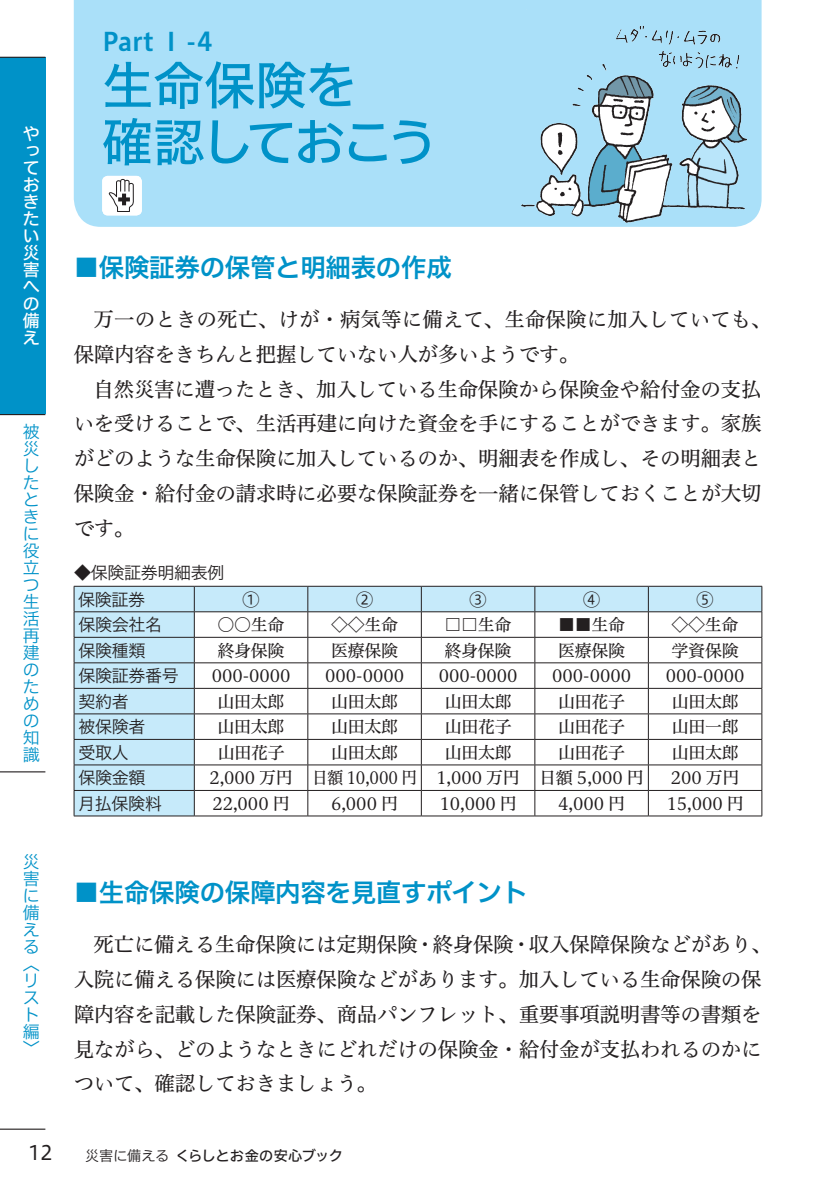
<style>
.page{position:relative;width:840px;height:1191px;background:#fff}
.page>*{position:absolute;margin:0;border:0;box-sizing:border-box;transform-origin:0 0}
.t1{font:51px/56.6px "Hiragino UD Sans F Std W5";letter-spacing:-.035em;color:#0092c8}
.t2{font:25.6px "Hiragino UD Sans F Std W6";letter-spacing:-.015em;color:#0092c8}
.t3{font:20.6px/34.8px "Hiragino UD Serif Std N W4";letter-spacing:-.015em;color:#231f20}
.t4{font:19.8px "Hiragino UD Sans F Std W4";color:#231f20}
.t5{font:17px "Hiragino UD Serif Std N W4";letter-spacing:-.02em;color:#231f20}
.t6{font:17px/27px "Hiragino UD Sans F Std W3";letter-spacing:-.02em;color:#231f20}
.t7{font:17px/17px "Hiragino UD Sans F Std W3";color:#0092c8;text-align:justify}
.t8{font:17px "Hiragino UD Serif Std N W4";color:#231f20}
.t9{font:17px/17px "Hiragino UD Sans F Std W5";color:#fff;text-align:justify}
.t10{font:14.2px "Hiragino UD Sans F Std W5";letter-spacing:-.015em;color:#231f20}
.s1{font-family:"Hiragino UD Sans F Std W3"}
</style>
<div class="page">
<div style="left:0;top:57px;width:45px;height:357px;background:#0092c8"></div>
<hr style="left:0;top:57px;width:45px;height:1px;background:#231f20">
<hr style="left:0;top:1128px;width:45px;height:1px;background:#231f20">
<hr style="left:0;top:414px;width:45px;height:1px;background:#231f20">
<hr style="left:0;top:771px;width:45px;height:1px;background:#231f20">
<div style="left:74px;top:0;width:687px;height:227px;background:#aae0f9"></div>
<svg style="left:75px;top:587px;width:686px;height:228px"></svg>
<hr style="left:74px;top:611px;width:120px;height:1px;background:#231f20">
<hr style="left:194px;top:611px;width:113px;height:1px;background:#231f20">
<hr style="left:307px;top:611px;width:114px;height:1px;background:#231f20">
<hr style="left:421px;top:611px;width:113px;height:1px;background:#231f20">
<hr style="left:534px;top:611px;width:114px;height:1px;background:#231f20">
<hr style="left:648px;top:611px;width:113px;height:1px;background:#231f20">
<hr style="left:74px;top:637px;width:120px;height:1px;background:#231f20">
<hr style="left:194px;top:637px;width:113px;height:1px;background:#231f20">
<hr style="left:307px;top:637px;width:114px;height:1px;background:#231f20">
<hr style="left:421px;top:637px;width:113px;height:1px;background:#231f20">
<hr style="left:534px;top:637px;width:114px;height:1px;background:#231f20">
<hr style="left:648px;top:637px;width:113px;height:1px;background:#231f20">
<hr style="left:74px;top:662px;width:120px;height:1px;background:#231f20">
<hr style="left:194px;top:662px;width:113px;height:1px;background:#231f20">
<hr style="left:307px;top:662px;width:114px;height:1px;background:#231f20">
<hr style="left:421px;top:662px;width:113px;height:1px;background:#231f20">
<hr style="left:534px;top:662px;width:114px;height:1px;background:#231f20">
<hr style="left:648px;top:662px;width:113px;height:1px;background:#231f20">
<hr style="left:74px;top:688px;width:120px;height:1px;background:#231f20">
<hr style="left:194px;top:688px;width:113px;height:1px;background:#231f20">
<hr style="left:307px;top:688px;width:114px;height:1px;background:#231f20">
<hr style="left:421px;top:688px;width:113px;height:1px;background:#231f20">
<hr style="left:534px;top:688px;width:114px;height:1px;background:#231f20">
<hr style="left:648px;top:688px;width:113px;height:1px;background:#231f20">
<hr style="left:74px;top:713px;width:120px;height:1px;background:#231f20">
<hr style="left:194px;top:713px;width:113px;height:1px;background:#231f20">
<hr style="left:307px;top:713px;width:114px;height:1px;background:#231f20">
<hr style="left:421px;top:713px;width:113px;height:1px;background:#231f20">
<hr style="left:534px;top:713px;width:114px;height:1px;background:#231f20">
<hr style="left:648px;top:713px;width:113px;height:1px;background:#231f20">
<hr style="left:74px;top:739px;width:120px;height:1px;background:#231f20">
<hr style="left:194px;top:739px;width:113px;height:1px;background:#231f20">
<hr style="left:307px;top:739px;width:114px;height:1px;background:#231f20">
<hr style="left:421px;top:739px;width:113px;height:1px;background:#231f20">
<hr style="left:534px;top:739px;width:114px;height:1px;background:#231f20">
<hr style="left:648px;top:739px;width:113px;height:1px;background:#231f20">
<hr style="left:74px;top:764px;width:120px;height:1px;background:#231f20">
<hr style="left:194px;top:764px;width:113px;height:1px;background:#231f20">
<hr style="left:307px;top:764px;width:114px;height:1px;background:#231f20">
<hr style="left:421px;top:764px;width:113px;height:1px;background:#231f20">
<hr style="left:534px;top:764px;width:114px;height:1px;background:#231f20">
<hr style="left:648px;top:764px;width:113px;height:1px;background:#231f20">
<hr style="left:74px;top:790px;width:120px;height:1px;background:#231f20">
<hr style="left:194px;top:790px;width:113px;height:1px;background:#231f20">
<svg style="left:194px;top:587px;width:1px;height:228px"></svg>
<hr style="left:307px;top:790px;width:114px;height:1px;background:#231f20">
<svg style="left:307px;top:587px;width:1px;height:228px"></svg>
<hr style="left:421px;top:790px;width:113px;height:1px;background:#231f20">
<svg style="left:421px;top:587px;width:1px;height:228px"></svg>
<hr style="left:534px;top:790px;width:114px;height:1px;background:#231f20">
<svg style="left:534px;top:587px;width:1px;height:228px"></svg>
<hr style="left:648px;top:790px;width:113px;height:1px;background:#231f20">
<svg style="left:647px;top:587px;width:1px;height:228px"></svg>
<hr style="left:74px;top:586px;width:120px;height:1px;background:#231f20">
<hr style="left:194px;top:586px;width:113px;height:1px;background:#231f20">
<hr style="left:307px;top:586px;width:114px;height:1px;background:#231f20">
<hr style="left:421px;top:586px;width:113px;height:1px;background:#231f20">
<hr style="left:534px;top:586px;width:114px;height:1px;background:#231f20">
<hr style="left:648px;top:586px;width:113px;height:1px;background:#231f20">
<svg style="left:74px;top:586px;width:1px;height:229px"></svg>
<svg style="left:761px;top:586px;width:1px;height:229px"></svg>
<hr style="left:74px;top:815px;width:120px;height:1px;background:#231f20">
<hr style="left:194px;top:815px;width:113px;height:1px;background:#231f20">
<hr style="left:307px;top:815px;width:114px;height:1px;background:#231f20">
<hr style="left:421px;top:815px;width:113px;height:1px;background:#231f20">
<hr style="left:534px;top:815px;width:114px;height:1px;background:#231f20">
<hr style="left:648px;top:815px;width:113px;height:1px;background:#231f20">
<svg style="left:102px;top:176px;width:40px;height:39px"></svg>
<img style="left:518px;top:9px;width:240px;height:218px">
<p class="t9" style="left:23px;top:124px;width:18px">やっておきたい災害への備え</p>
<p class="t7" style="left:23px;top:422px;width:18px">被災したときに役立つ生活再建のための知識</p>
<p class="t7" style="left:23px;top:851px;width:18px;text-align:left">災害に備える〈リスト編〉</p>
<p class="t4" style="left:28px;top:1137px;width:26px">12</p>
<p class="t2" style="left:102px;top:22px;width:112px">Part Ⅰ-4</p>
<h1 class="t1" style="left:102px;top:54px;width:337px">生命保険を<br>確認しておこう</h1>
<p class="t2" style="left:74px;top:248px;width:379px">■保険証券の保管と明細表の作成</p>
<p class="t3" style="left:74px;top:301px;width:699px;text-indent:20px">万一のときの死亡、けが・病気等に備えて、生命保険に加入していても、保障内容をきちんと把握していない人が多いようです。</p>
<p class="t3" style="left:74px;top:370px;width:689px;text-align:justify;text-indent:20px">自然災害に遭ったとき、加入している生命保険から保険金や給付金の支払いを受けることで、生活再建に向けた資金を手にすることができます。家族がどのような生命保険に加入しているのか、明細表を作成し、その明細表と保険金・給付金の請求時に必要な保険証券を一緒に保管しておくことが大切です。</p>
<p class="t6" style="left:74px;top:557px;width:152px">◆保険証券明細表例保険証券</p>
<p class="t6" style="left:242px;top:584px;width:19px">①</p>
<p class="t6" style="left:356px;top:584px;width:19px">②</p>
<p class="t6" style="left:469px;top:584px;width:19px">③</p>
<p class="t6" style="left:582px;top:584px;width:19px">④</p>
<p class="t6" style="left:696px;top:584px;width:19px">⑤</p>
<p class="t6" style="left:78px;top:610px;width:85px">保険会社名</p>
<p class="t5" style="left:217px;top:612px;width:68px">○○生命</p>
<p class="t5" style="left:331px;top:612px;width:68px">◇◇生命</p>
<p class="t5" style="left:444px;top:612px;width:68px">□□生命</p>
<p class="t5" style="left:557px;top:612px;width:68px">■■生命</p>
<p class="t5" style="left:671px;top:612px;width:68px">◇◇生命</p>
<p class="t6" style="left:78px;top:635px;width:68px">保険種類</p>
<p class="t5" style="left:217px;top:637px;width:68px">終身保険</p>
<p class="t5" style="left:331px;top:637px;width:68px">医療保険</p>
<p class="t5" style="left:444px;top:637px;width:68px">終身保険</p>
<p class="t5" style="left:558px;top:637px;width:68px">医療保険</p>
<p class="t5" style="left:671px;top:637px;width:68px">学資保険</p>
<p class="t6" style="left:78px;top:661px;width:102px">保険証券番号</p>
<p class="t5" style="left:211px;top:663px;width:80px">000-0000</p>
<p class="t5" style="left:325px;top:663px;width:80px">000-0000</p>
<p class="t5" style="left:438px;top:663px;width:80px">000-0000</p>
<p class="t5" style="left:552px;top:663px;width:80px">000-0000</p>
<p class="t5" style="left:665px;top:663px;width:80px">000-0000</p>
<p class="t6" style="left:78px;top:686px;width:52px">契約者</p>
<p class="t5" style="left:217px;top:688px;width:68px">山田太郎</p>
<p class="t5" style="left:331px;top:688px;width:68px">山田太郎</p>
<p class="t5" style="left:444px;top:688px;width:68px">山田太郎</p>
<p class="t5" style="left:558px;top:688px;width:68px">山田花子</p>
<p class="t5" style="left:671px;top:688px;width:68px">山田太郎</p>
<p class="t6" style="left:78px;top:712px;width:68px">被保険者</p>
<p class="t5" style="left:217px;top:714px;width:68px">山田太郎</p>
<p class="t5" style="left:331px;top:714px;width:68px">山田太郎</p>
<p class="t5" style="left:444px;top:714px;width:68px">山田花子</p>
<p class="t5" style="left:558px;top:714px;width:68px">山田花子</p>
<p class="t5" style="left:671px;top:714px;width:68px">山田一郎</p>
<p class="t6" style="left:78px;top:737px;width:52px">受取人</p>
<p class="t5" style="left:217px;top:739px;width:68px">山田花子</p>
<p class="t5" style="left:331px;top:739px;width:68px">山田太郎</p>
<p class="t5" style="left:444px;top:739px;width:68px">山田太郎</p>
<p class="t5" style="left:558px;top:739px;width:68px">山田花子</p>
<p class="t5" style="left:671px;top:739px;width:68px">山田太郎</p>
<p class="t6" style="left:78px;top:763px;width:68px">保険金額</p>
<p class="t8" style="left:209px;top:765px;width:436px">2,000 万円 日額 10,000 円 1,000 万円 日額 5,000 円</p>
<p class="t5" style="left:670px;top:765px;width:70px">200 万円</p>
<p class="t6" style="left:78px;top:789px;width:85px">月払保険料</p>
<p class="t5" style="left:212px;top:790px;width:79px">22,000 円</p>
<p class="t5" style="left:331px;top:790px;width:68px">6,000 円</p>
<p class="t5" style="left:439px;top:790px;width:79px">10,000 円</p>
<p class="t5" style="left:558px;top:790px;width:68px">4,000 円</p>
<p class="t5" style="left:666px;top:790px;width:79px">15,000 円</p>
<p class="t2" style="left:74px;top:873px;width:455px">■生命保険の保障内容を見直すポイント</p>
<p class="t3" style="left:74px;top:926px;width:699px;text-indent:20px">死亡に備える生命保険には定期保険・終身保険・収入保障保険などがあり、入院に備える保険には医療保険などがあります。加入している生命保険の保障内容を記載した保険証券、商品パンフレット、重要事項説明書等の書類を見ながら、どのようなときにどれだけの保険金・給付金が支払われるのかについて、確認しておきましょう。</p>
<p class="t10" style="left:85px;top:1144px;width:259px"><span class="s1">災害に備える</span>くらしとお金の安心ブック</p>
</div>
